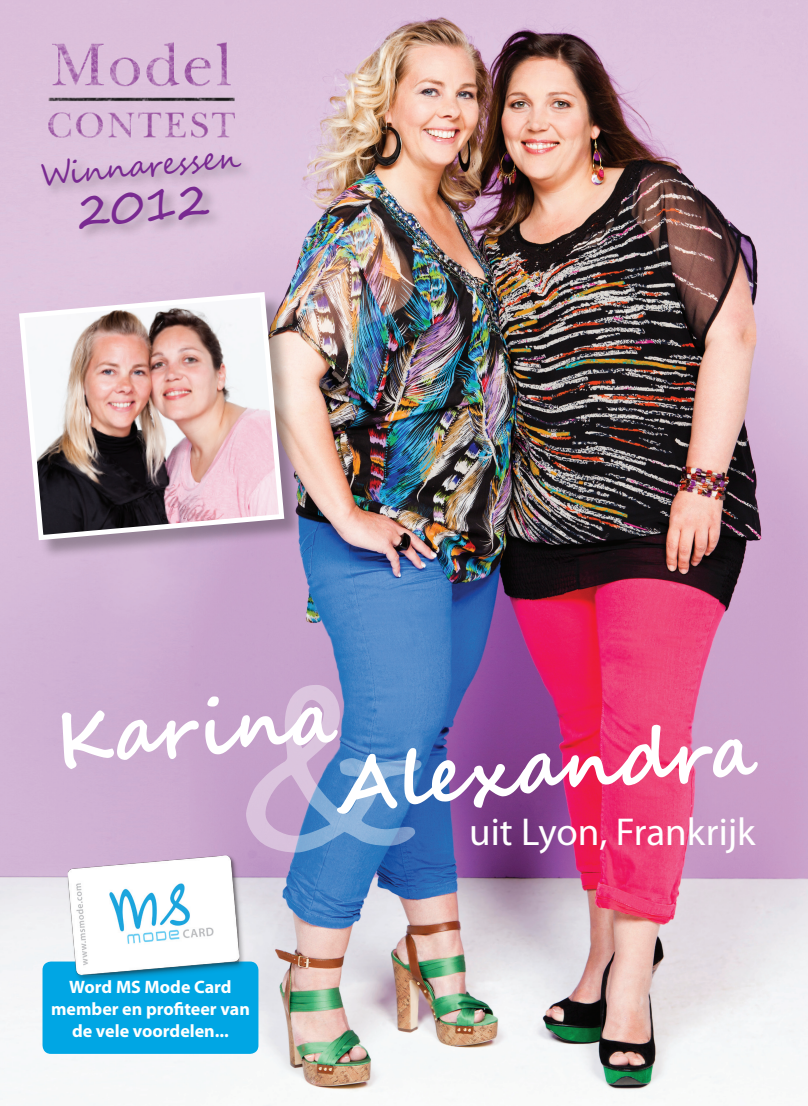
<style>
.page{position:relative;width:808px;height:1106px;background:#fff}
.page>*{position:absolute;margin:0;border:0;box-sizing:border-box;transform-origin:0 0}
.t1{font:217.35px "Segoe Script";color:#fff}
.t2{font:700 75px "Segoe Script";color:#fff}
.t3{font:45.45px "Segoe Script";color:#792a91}
.t4{font:39px "Myriad Pro";color:#fff}
.t5{font:30.3px "Segoe Script";color:#792a91}
.t6{font:700 18px/21.6px "Myriad Pro";color:#fff;text-align:center}
</style>
<div class="page">
<img style="left:0;top:0;width:808px;height:1106px">
<div style="left:21px;top:294px;width:282px;height:265px;background:#231f20;opacity:.35"></div>
<img style="left:16px;top:289px;width:271px;height:254px">
<img style="left:4px;top:0;width:276px;height:190px">
<div style="left:43px;top:961px;width:215px;height:92px;background:#00a6e4;border-radius:9px"></div>
<img style="left:58px;top:852px;width:189px;height:128px">
<div style="left:39px;top:151px;width:217px;height:92px;background:#231f20;opacity:.35"></div>
<h3 class="t5" style="left:38px;top:150px;width:203px;rotate:-5deg">Winnaressen</h3>
<h3 class="t3" style="left:74px;top:174px;width:134px;rotate:-5deg">2012</h3>
<h1 class="t1" style="left:227px;top:592px;width:202px">&amp;</h1>
<h2 class="t2" style="left:49px;top:681px;width:283px;rotate:-5deg">Karina</h2>
<h2 class="t2" style="left:329px;top:725px;width:424px;rotate:-5deg">Alexandra</h2>
<h3 class="t4" style="left:469px;top:807px;width:288px">uit Lyon, Frankrijk</h3>
<p class="t6" style="left:51px;top:976px;width:200px">Word MS Mode Card member en profiteer van de vele voordelen...</p>
</div>
